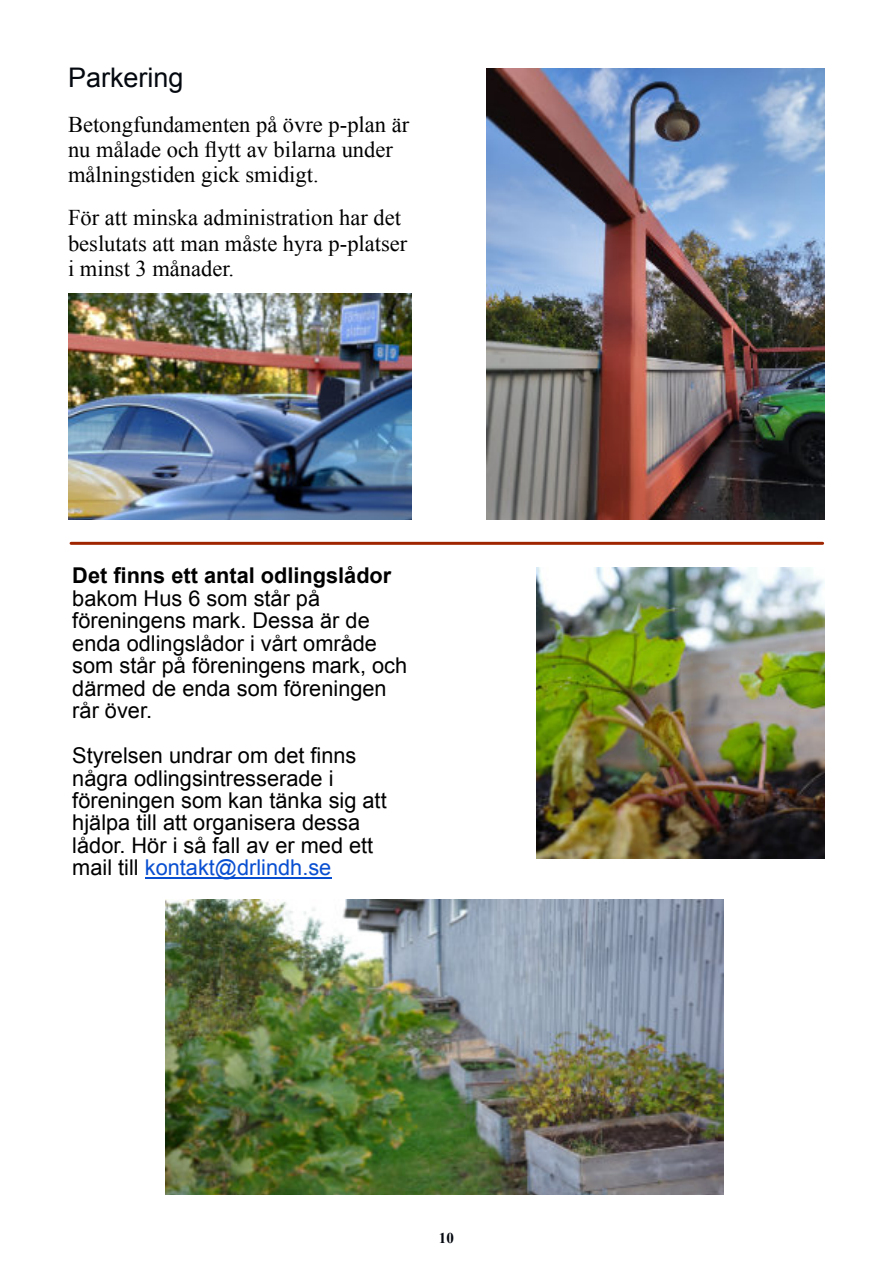
<style>
.page{position:relative;width:893px;height:1263px;background:#fff}
.page>*{position:absolute;margin:0;border:0;box-sizing:border-box;transform-origin:0 0}
.t1{font:27px "Arial";color:#04080f}
.t2{font:22.5px "Times New Roman";color:#000}
.t3{font:21.75px "Arial";color:#000}
.t4{font:700 21.75px "Arial";color:#000}
.t5{font:21.75px "Arial";color:#094fd1}
.t6{font:700 15px "Times New Roman";color:#04080f}
.s1{color:#000}
</style>
<div class="page">
<img style="left:68px;top:294px;width:344px;height:226px">
<img style="left:487px;top:68px;width:338px;height:452px">
<hr style="left:145px;top:878px;width:186px;height:1px;background:#094fd1">
<img style="left:537px;top:568px;width:288px;height:291px">
<img style="left:166px;top:899px;width:558px;height:296px">
<hr style="left:71px;top:542px;width:752px;height:3px;background:#9f2500">
<p class="t1" style="left:68px;top:68px;width:117px">Parkering</p>
<p class="t2" style="left:68px;top:117px;width:343px">Betongfundamenten på övre p-plan är</p>
<p class="t2" style="left:68px;top:142px;width:326px">nu målade och flytt av bilarna under</p>
<p class="t2" style="left:68px;top:167px;width:252px">målningstiden gick smidigt.</p>
<p class="t2" style="left:68px;top:210px;width:335px">För att minska administration har det</p>
<p class="t2" style="left:68px;top:235px;width:341px">beslutats att man måste hyra p-platser</p>
<p class="t2" style="left:68px;top:260px;width:168px">i minst 3 månader.</p>
<p class="t4" style="left:72px;top:567px;width:321px">Det finns ett antal odlingslådor</p>
<p class="t3" style="left:72px;top:590px;width:249px">bakom Hus 6 som står på</p>
<p class="t3" style="left:72px;top:612px;width:299px">föreningens mark. Dessa är de</p>
<p class="t3" style="left:72px;top:635px;width:306px">enda odlingslådor i vårt område</p>
<p class="t3" style="left:72px;top:657px;width:336px">som står på föreningens mark, och</p>
<p class="t3" style="left:72px;top:680px;width:316px">därmed de enda som föreningen</p>
<p class="t3" style="left:72px;top:702px;width:81px">rår över.</p>
<p class="t3" style="left:72px;top:747px;width:286px">Styrelsen undrar om det finns</p>
<p class="t3" style="left:72px;top:770px;width:263px">några odlingsintresserade i</p>
<p class="t3" style="left:72px;top:792px;width:316px">föreningen som kan tänka sig att</p>
<p class="t3" style="left:72px;top:815px;width:289px">hjälpa till att organisera dessa</p>
<p class="t3" style="left:72px;top:837px;width:303px">lådor. Hör i så fall av er med ett</p>
<p class="t5" style="left:72px;top:859px;width:261px"><span class="s1">mail till</span> kontakt@drlindh.se</p>
<p class="t6" style="left:439px;top:1233px;width:16px">10</p>
</div>
